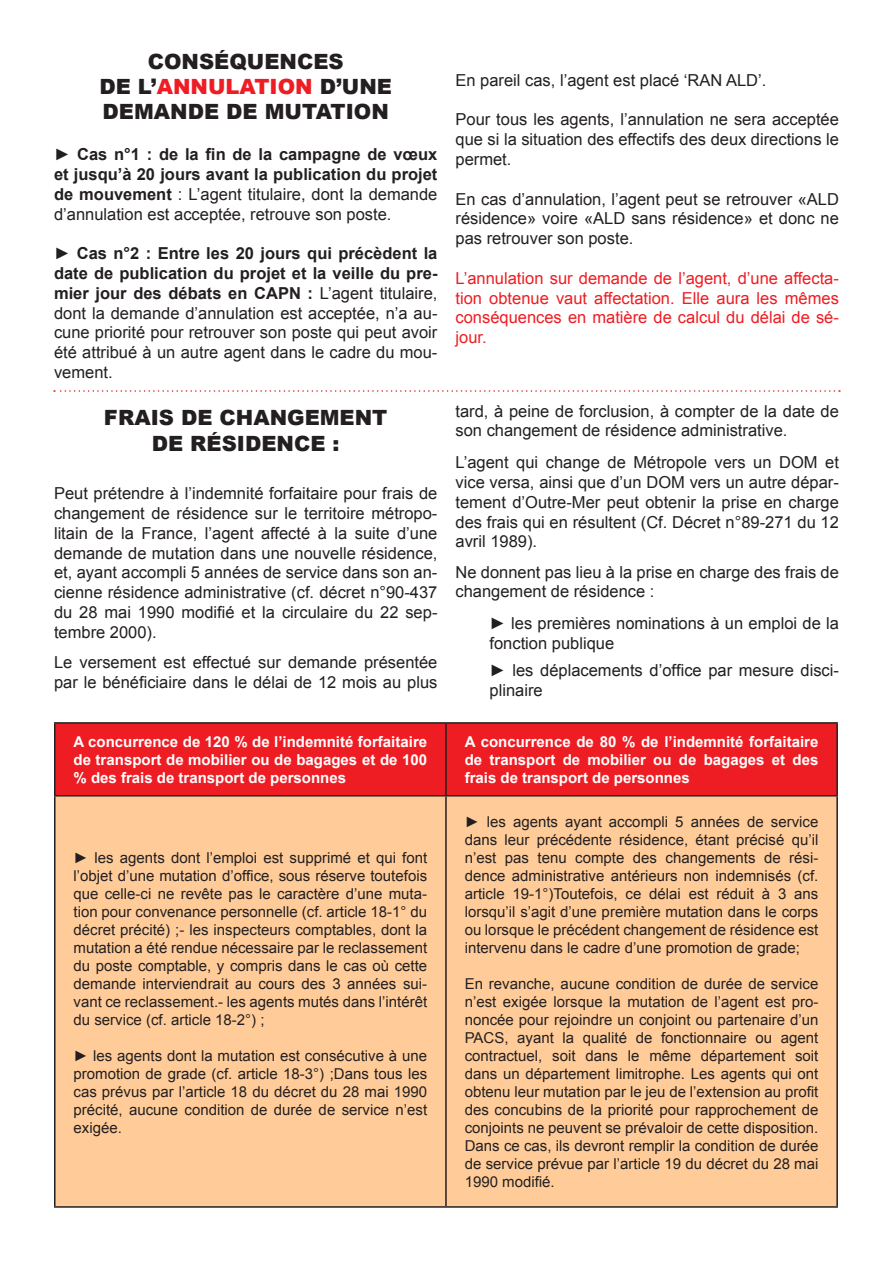
<style>
.page{position:relative;width:893px;height:1263px;background:#fff}
.page>*{position:absolute;margin:0;border:0;box-sizing:border-box;transform-origin:0 0}
.t1{font:900 21px/25.2px "Arial";color:#231f20;text-align:center}
.t2{font:16.5px/19.8px "Arial";color:#231f20;text-align:justify}
.t3{font:700 16.5px/19.8px "Arial";color:#231f20;text-align:justify}
.t4{font:16.5px/19.8px "Arial";color:#ee1d23;text-align:justify}
.t5{font:15px/18px "Arial";color:#231f20;text-align:justify}
.t6{font:700 15px/18px "Arial";color:#fff;text-align:justify}
.s1{color:#ee1d23}
.s2{font-weight:400}
.s3{font-weight:700}
</style>
<div class="page">
<div style="left:56px;top:724px;width:780px;height:71px;background:#ee1d23"></div>
<div style="left:56px;top:796px;width:780px;height:410px;background:#fc9"></div>
<hr style="left:446px;top:722px;width:392px;height:2px;background:#231f20">
<hr style="left:836px;top:724px;width:2px;height:71px;background:#231f20">
<hr style="left:54px;top:722px;width:392px;height:2px;background:#231f20">
<hr style="left:445px;top:724px;width:2px;height:71px;background:#231f20">
<hr style="left:54px;top:724px;width:2px;height:71px;background:#231f20">
<hr style="left:446px;top:795px;width:392px;height:1px;background:#231f20">
<hr style="left:836px;top:796px;width:2px;height:410px;background:#231f20">
<hr style="left:54px;top:795px;width:392px;height:1px;background:#231f20">
<hr style="left:445px;top:796px;width:2px;height:410px;background:#231f20">
<hr style="left:54px;top:796px;width:2px;height:410px;background:#231f20">
<hr style="left:446px;top:1206px;width:392px;height:2px;background:#231f20">
<hr style="left:54px;top:1206px;width:392px;height:2px;background:#231f20">
<svg style="left:54px;top:390px;width:786px;height:2px"></svg>
<h1 class="t1" style="left:99px;top:48px;width:294px">CONSÉQUENCES<br>DE L’<span class="s1">ANNULATION</span> D’UNE<br>DEMANDE DE MUTATION</h1>
<p class="t3" style="left:54px;top:145px;width:385px">► Cas n°1 : de la fin de la campagne de vœux et jusqu’à 20 jours avant la publication du projet de mouvement <span class="s2">: L’agent titulaire, dont la demande d’annulation est acceptée, retrouve son poste.</span></p>
<p class="t2" style="left:54px;top:244px;width:385px"><span class="s3">► Cas n°2 : Entre les 20 jours qui précèdent la date de publication du projet et la veille du pre&shy;mier jour des débats en CAPN :</span> L’agent titulaire, dont la demande d’annulation est acceptée, n’a au&shy;cune priorité pour retrouver son poste qui peut avoir été attribué à un autre agent dans le cadre du mou&shy;vement.</p>
<h1 class="t1" style="left:104px;top:405px;width:285px">FRAIS DE CHANGEMENT<br>DE RÉSIDENCE :</h1>
<p class="t2" style="left:54px;top:484px;width:385px">Peut prétendre à l’indemnité forfaitaire pour frais de changement de résidence sur le territoire métropo&shy;litain de la France, l’agent affecté à la suite d’une demande de mutation dans une nouvelle résidence, et, ayant accompli 5 années de service dans son an&shy;cienne résidence administrative (cf. décret n°90-437 du 28 mai 1990 modifié et la circulaire du 22 sep&shy;tembre 2000).</p>
<p class="t2" style="left:54px;top:652px;width:385px">Le versement est effectué sur demande présentée par le bénéficiaire dans le délai de 12 mois au plus</p>
<p class="t6" style="left:74px;top:733px;width:355px">A concurrence de 120 % de l’indemnité forfaitaire de transport de mobilier ou de bagages et de 100 % des frais de transport de personnes</p>
<p class="t5" style="left:74px;top:849px;width:355px"><span class="s3">►</span> les agents dont l’emploi est supprimé et qui font l’objet d’une mutation d’office, sous réserve toutefois que celle-ci ne revête pas le caractère d’une muta&shy;tion pour convenance personnelle (cf. article 18-1° du décret précité) ;- les inspecteurs comptables, dont la mutation a été rendue nécessaire par le reclassement du poste comptable, y compris dans le cas où cette demande interviendrait au cours des 3 années sui&shy;vant ce reclassement.- les agents mutés dans l’intérêt du service (cf. article 18-2°) ;</p>
<p class="t5" style="left:74px;top:1047px;width:355px"><span class="s3">►</span> les agents dont la mutation est consécutive à une promotion de grade (cf. article 18-3°) ;Dans tous les cas prévus par l’article 18 du décret du 28 mai 1990 précité, aucune condition de durée de service n’est exigée.</p>
<p class="t2" style="left:455px;top:70px;width:312px">En pareil cas, l’agent est placé ‘RAN ALD’.</p>
<p class="t2" style="left:455px;top:110px;width:385px">Pour tous les agents, l’annulation ne sera acceptée que si la situation des effectifs des deux directions le permet.</p>
<p class="t2" style="left:455px;top:189px;width:385px">En cas d’annulation, l’agent peut se retrouver «ALD résidence» voire «ALD sans résidence» et donc ne pas retrouver son poste.</p>
<p class="t4" style="left:455px;top:268px;width:385px">L’annulation sur demande de l’agent, d’une affecta&shy;tion obtenue vaut affectation. Elle aura les mêmes conséquences en matière de calcul du délai de sé&shy;jour.</p>
<p class="t2" style="left:455px;top:401px;width:385px">tard, à peine de forclusion, à compter de la date de son changement de résidence administrative.</p>
<p class="t2" style="left:455px;top:453px;width:385px">L’agent qui change de Métropole vers un DOM et vice versa, ainsi que d’un DOM vers un autre dépar&shy;tement d’Outre-Mer peut obtenir la prise en charge des frais qui en résultent (Cf. Décret n°89-271 du 12 avril 1989).</p>
<p class="t2" style="left:455px;top:562px;width:385px">Ne donnent pas lieu à la prise en charge des frais de changement de résidence :</p>
<p class="t2" style="left:489px;top:614px;width:351px"><span class="s3">►</span> les premières nominations à un emploi de la fonction publique</p>
<p class="t2" style="left:489px;top:661px;width:351px"><span class="s3">►</span> les déplacements d’office par mesure disci&shy;plinaire</p>
<p class="t6" style="left:465px;top:733px;width:355px">A concurrence de 80 % de l’indemnité forfaitaire de transport de mobilier ou de bagages et des frais de transport de personnes</p>
<p class="t5" style="left:465px;top:813px;width:355px"><span class="s3">►</span> les agents ayant accompli 5 années de service dans leur précédente résidence, étant précisé qu’il n’est pas tenu compte des changements de rési&shy;dence administrative antérieurs non indemnisés (cf. article 19-1°)Toutefois, ce délai est réduit à 3 ans lorsqu’il s’agit d’une première mutation dans le corps ou lorsque le précédent changement de résidence est intervenu dans le cadre d’une promotion de grade;</p>
<p class="t5" style="left:465px;top:975px;width:355px">En revanche, aucune condition de durée de service n’est exigée lorsque la mutation de l’agent est pro&shy;noncée pour rejoindre un conjoint ou partenaire d’un PACS, ayant la qualité de fonctionnaire ou agent contractuel, soit dans le même département soit dans un département limitrophe. Les agents qui ont obtenu leur mutation par le jeu de l’extension au profit des concubins de la priorité pour rapprochement de conjoints ne peuvent se prévaloir de cette disposition.<br>Dans ce cas, ils devront remplir la condition de durée de service prévue par l’article 19 du décret du 28 mai 1990 modifié.</p>
</div>
